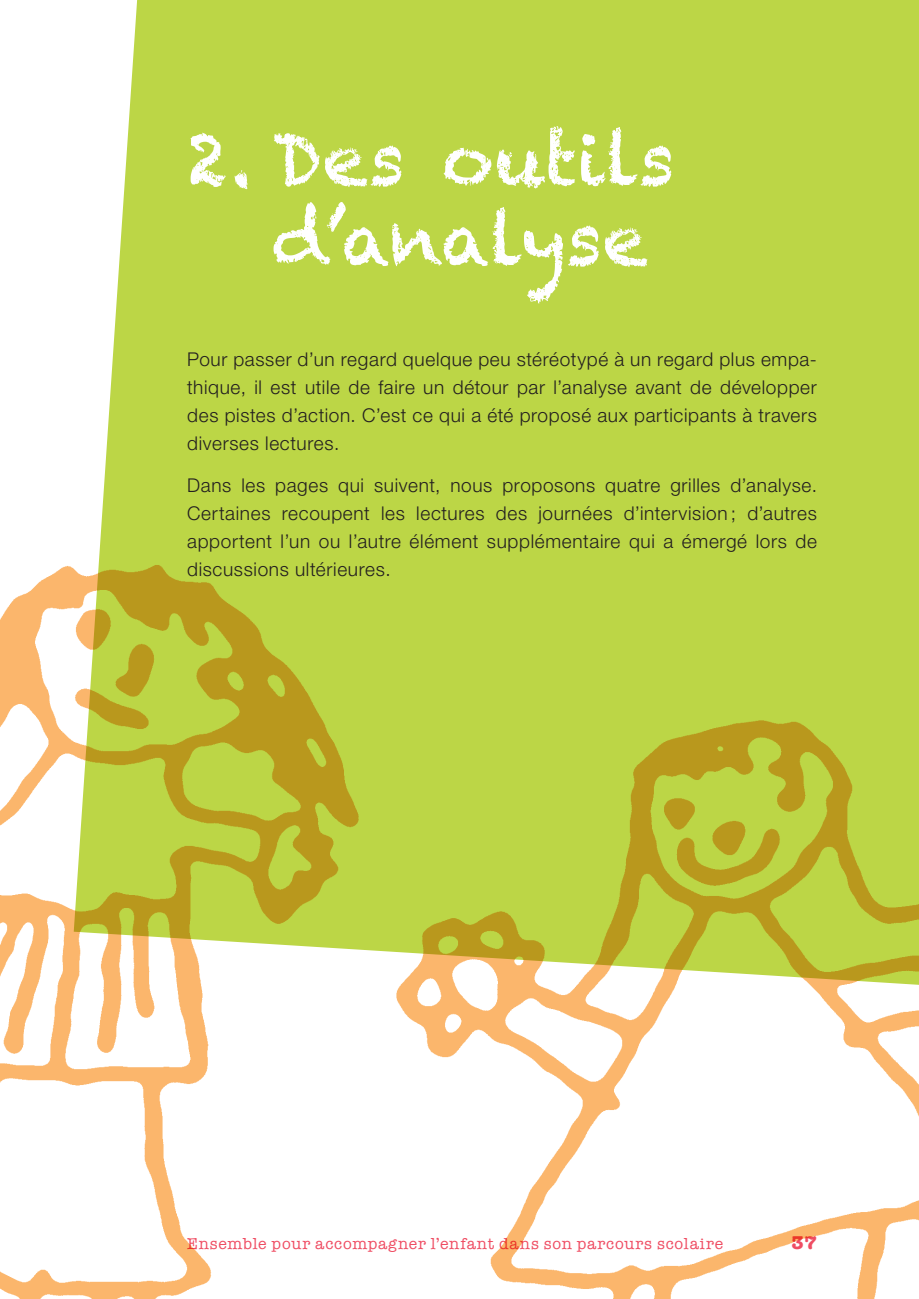
<style>
.page{position:relative;width:919px;height:1299px;background:#fff}
.page>*{position:absolute;margin:0;border:0;box-sizing:border-box;transform-origin:0 0}
.t1{font:72px/80px "Chalkduster";color:#fff}
.t2{font:300 19px/28px "Helvetica Neue LT Pro";letter-spacing:.035em;color:#231f20;text-align:justify}
.t3{font:700 19px "American Typewriter";color:#ef4d63}
.t4{font:16px "American Typewriter";letter-spacing:.045em;color:#ef4d63}
</style>
<div class="page">
<div style="left:103px;top:0;width:815px;height:490px;background:#bcd646"></div>
<img style="left:0;top:490px;width:918px;height:808px">
<h1 class="t1" style="left:272px;top:119px;width:404px;text-indent:-85px">2. Des outils d’analyse</h1>
<p class="t2" style="left:187px;top:345px;width:631px">Pour passer d’un regard quelque peu stéréotypé à un regard plus empa&shy;thique, il est utile de faire un détour par l’analyse avant de développer des pistes d’action. C’est ce qui a été proposé aux participants à travers diverses lectures.</p>
<p class="t2" style="left:187px;top:471px;width:631px">Dans les pages qui suivent, nous proposons quatre grilles d’analyse.<br>Certaines recoupent les lectures des journées d’intervision ; d’autres apportent l’un ou l’autre élément supplémentaire qui a émergé lors de discussions ultérieures.</p>
<p class="t4" style="left:187px;top:1230px;width:537px">Ensemble pour accompagner l’enfant dans son parcours scolaire</p>
<p class="t3" style="left:791px;top:1225px;width:27px">37</p>
</div>
